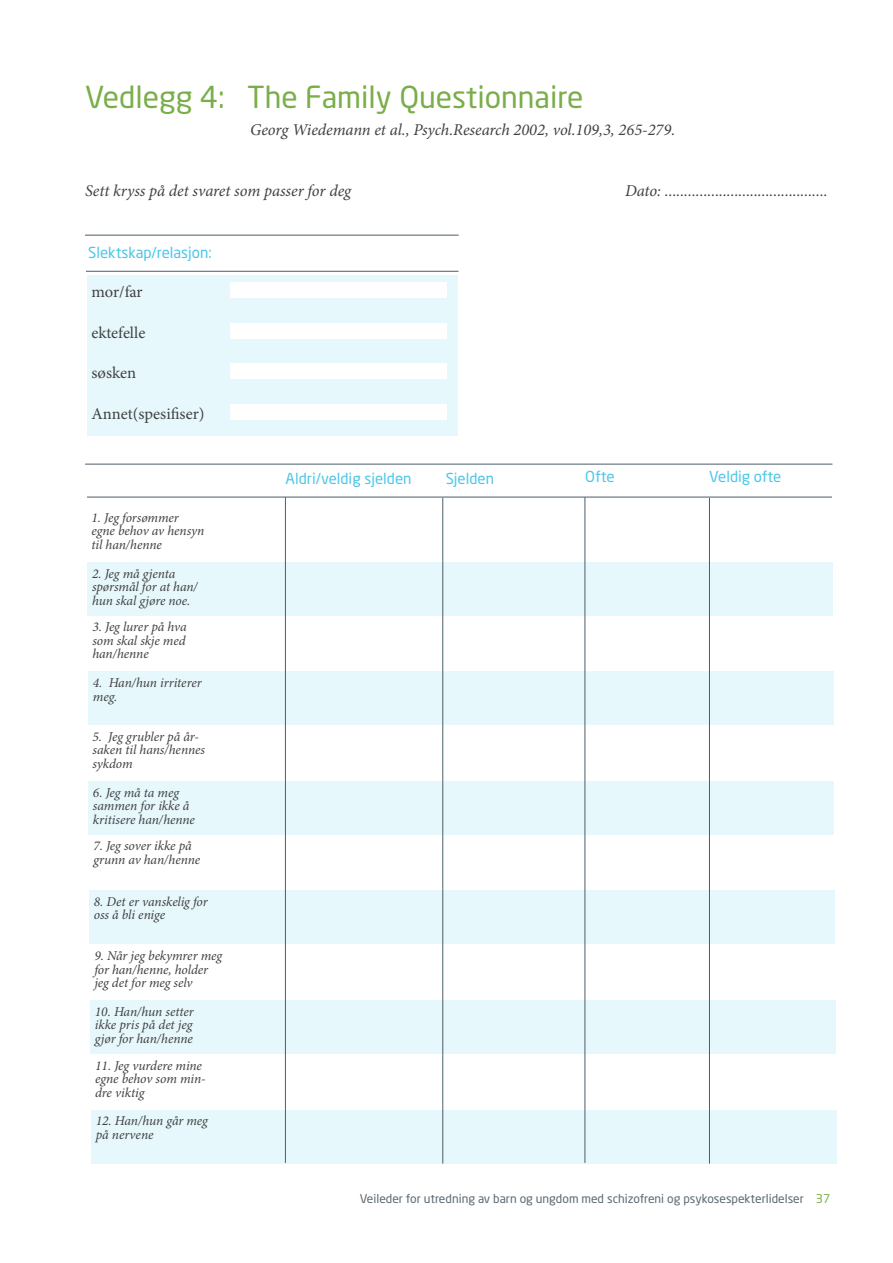
<style>
.page{position:relative;width:893px;height:1263px;background:#fff}
.page>*{position:absolute;margin:0;border:0;box-sizing:border-box;transform-origin:0 0}
.t1{font:30px "Neo Sans Std";color:#7aae49}
.t2{font:italic 16.5px "Minion Pro";letter-spacing:-.005em;color:#414042}
.t3{font:16.5px "Minion Pro";color:#414042}
.t4{font:15px "Neo Sans Std";color:#4bc7e8}
.t5{font:italic 13.5px/13.5px "Minion Pro";letter-spacing:-.005em;color:#414042}
.t6{font:12px "Neo Sans Std";color:#5a6973}
.s1{color:#7aae49}
</style>
<div class="page">
<div style="left:87px;top:276px;width:371px;height:160px;background:#e6f8fc"></div>
<hr style="left:85px;top:235px;width:374px;height:1px;background:#4b5f69">
<hr style="left:86px;top:271px;width:372px;height:1px;background:#4b5f69">
<div style="left:230px;top:282px;width:216px;height:16px;background:#fff"></div>
<div style="left:230px;top:363px;width:216px;height:16px;background:#fff"></div>
<div style="left:230px;top:323px;width:216px;height:15px;background:#fff"></div>
<div style="left:230px;top:404px;width:216px;height:15px;background:#fff"></div>
<div style="left:87px;top:562px;width:745px;height:54px;background:#e6f8fc"></div>
<div style="left:88px;top:781px;width:745px;height:54px;background:#e6f8fc"></div>
<div style="left:90px;top:1000px;width:745px;height:54px;background:#e6f8fc"></div>
<div style="left:88px;top:671px;width:745px;height:54px;background:#e6f8fc"></div>
<div style="left:89px;top:890px;width:745px;height:54px;background:#e6f8fc"></div>
<div style="left:91px;top:1110px;width:745px;height:53px;background:#e6f8fc"></div>
<hr style="left:85px;top:464px;width:747px;height:1px;background:#4b5f69">
<hr style="left:285px;top:497px;width:1px;height:666px;background:#4b5f69">
<hr style="left:442px;top:498px;width:1px;height:665px;background:#4b5f69">
<hr style="left:585px;top:497px;width:1px;height:666px;background:#4b5f69">
<hr style="left:709px;top:498px;width:1px;height:665px;background:#4b5f69">
<hr style="left:87px;top:497px;width:745px;height:1px;background:#4b5f69">
<h1 class="t1" style="left:85px;top:79px;width:500px">Vedlegg 4: The Family Questionnaire</h1>
<p class="t2" style="left:250px;top:118px;width:427px">Georg Wiedemann et al., Psych.Research 2002, vol.109,3, 265-279.</p>
<p class="t2" style="left:85px;top:179px;width:267px">Sett kryss på det svaret som passer for deg</p>
<p class="t2" style="left:625px;top:179px;width:204px">Dato: ..........................................</p>
<p class="t4" style="left:88px;top:243px;width:125px">Slektskap/relasjon:</p>
<p class="t3" style="left:91px;top:281px;width:53px">mor/far</p>
<p class="t3" style="left:91px;top:321px;width:55px">ektefelle</p>
<p class="t3" style="left:91px;top:362px;width:46px">søsken</p>
<p class="t3" style="left:91px;top:402px;width:115px">Annet(spesifiser)</p>
<p class="t5" style="left:91px;top:511px;width:114px">1. Jeg forsømmer egne behov av hensyn til han/henne</p>
<p class="t5" style="left:92px;top:566px;width:107px">2. Jeg må gjenta spørsmål for at han/ hun skal gjøre noe.</p>
<p class="t5" style="left:92px;top:620px;width:96px;text-align:justify">3. Jeg lurer på hva som skal skje med han/henne</p>
<p class="t5" style="left:93px;top:676px;width:110px">4. Han/hun irriterer meg.</p>
<p class="t5" style="left:92px;top:730px;width:114px">5. Jeg grubler på år&shy;saken til hans/hennes sykdom</p>
<p class="t5" style="left:93px;top:785px;width:103px">6. Jeg må ta meg sammen for ikke å kritisere han/henne</p>
<p class="t5" style="left:93px;top:839px;width:108px">7. Jeg sover ikke på grunn av han/henne</p>
<p class="t5" style="left:94px;top:895px;width:115px">8. Det er vanskelig for oss å bli enige</p>
<p class="t5" style="left:94px;top:949px;width:129px">9. Når jeg bekymrer meg for han/henne, holder jeg det for meg selv</p>
<p class="t5" style="left:95px;top:1005px;width:101px;text-align:justify">10. Han/hun setter ikke pris på det jeg gjør for han/henne</p>
<p class="t5" style="left:95px;top:1058px;width:112px">11. Jeg vurdere mine egne behov som min&shy;dre viktig</p>
<p class="t5" style="left:96px;top:1114px;width:114px">12. Han/hun går meg på nervene</p>
<p class="t4" style="left:286px;top:469px;width:127px">Aldri/veldig sjelden</p>
<p class="t4" style="left:446px;top:469px;width:50px">Sjelden</p>
<p class="t4" style="left:585px;top:467px;width:31px">Ofte</p>
<p class="t4" style="left:709px;top:467px;width:74px">Veldig ofte</p>
<p class="t6" style="left:360px;top:1191px;width:472px">Veileder for utredning av barn og ungdom med schizofreni og psykosespekterlidelser <span class="s1">37</span></p>
</div>
